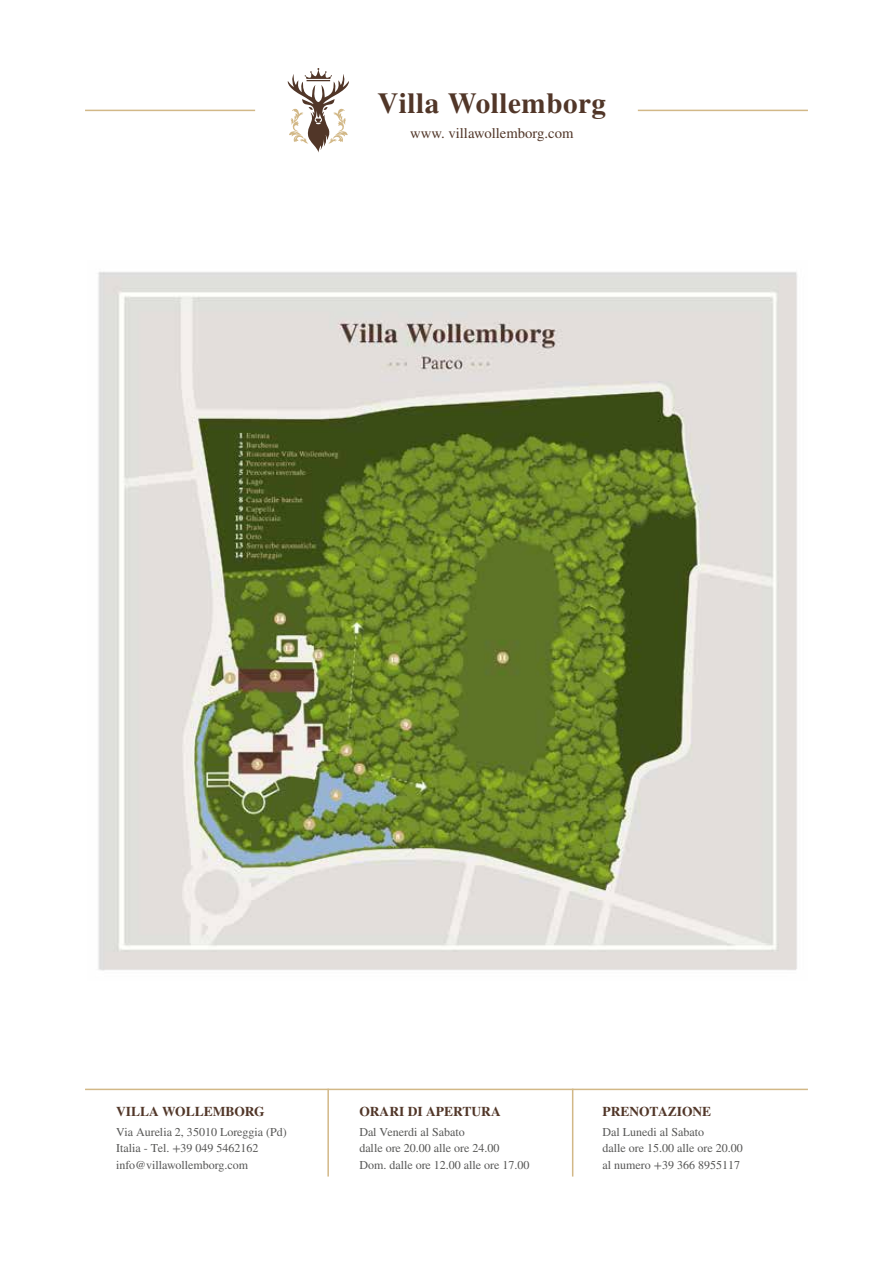
<style>
.page{position:relative;width:893px;height:1263px;background:#fff}
.page>*{position:absolute;margin:0;border:0;box-sizing:border-box;transform-origin:0 0}
.t1{font:700 29.1px "STIX General";letter-spacing:.02em;color:#513628}
.t2{font:700 21.45px "STIX General";letter-spacing:.02em;color:#513628}
.t3{font:14.7px "STIX General";color:#513628}
.t4{font:700 13.5px "STIX General";color:#513628}
.t5{font:12px/16.5px "STIX General";color:#575756}
</style>
<div class="page">
<hr style="left:85px;top:1089px;width:723px;height:1px;background:#d2b887">
<hr style="left:327px;top:1089px;width:2px;height:87px;background:#d2b887">
<hr style="left:572px;top:1089px;width:1px;height:87px;background:#d2b887">
<hr style="left:85px;top:110px;width:170px;height:1px;background:#d2b887">
<hr style="left:638px;top:110px;width:170px;height:1px;background:#d2b887">
<svg style="left:287px;top:68px;width:62px;height:85px"></svg>
<img style="left:98px;top:272px;width:699px;height:699px">
<h1 class="t1" style="left:378px;top:82px;width:230px">Villa Wollemborg</h1>
<p class="t3" style="left:410px;top:123px;width:165px">www. villawollemborg.com</p>
<h2 class="t2" style="left:368px;top:94px;width:170px">Villa Wollemborg</h2>
<p class="t4" style="left:116px;top:1102px;width:150px">VILLA WOLLEMBORG</p>
<p class="t5" style="left:116px;top:1124px;width:172px">Via Aurelia 2, 35010 Loreggia (Pd)<br>Italia - Tel. +39 049 5462162 info@villawollemborg.com</p>
<p class="t4" style="left:359px;top:1102px;width:143px">ORARI DI APERTURA</p>
<p class="t5" style="left:359px;top:1124px;width:172px">Dal Venerdi al Sabato<br>dalle ore 20.00 alle ore 24.00<br>Dom. dalle ore 12.00 alle ore 17.00</p>
<p class="t4" style="left:603px;top:1102px;width:110px">PRENOTAZIONE</p>
<p class="t5" style="left:603px;top:1124px;width:142px">Dal Lunedi al Sabato<br>dalle ore 15.00 alle ore 20.00 al numero +39 366 8955117</p>
</div>
